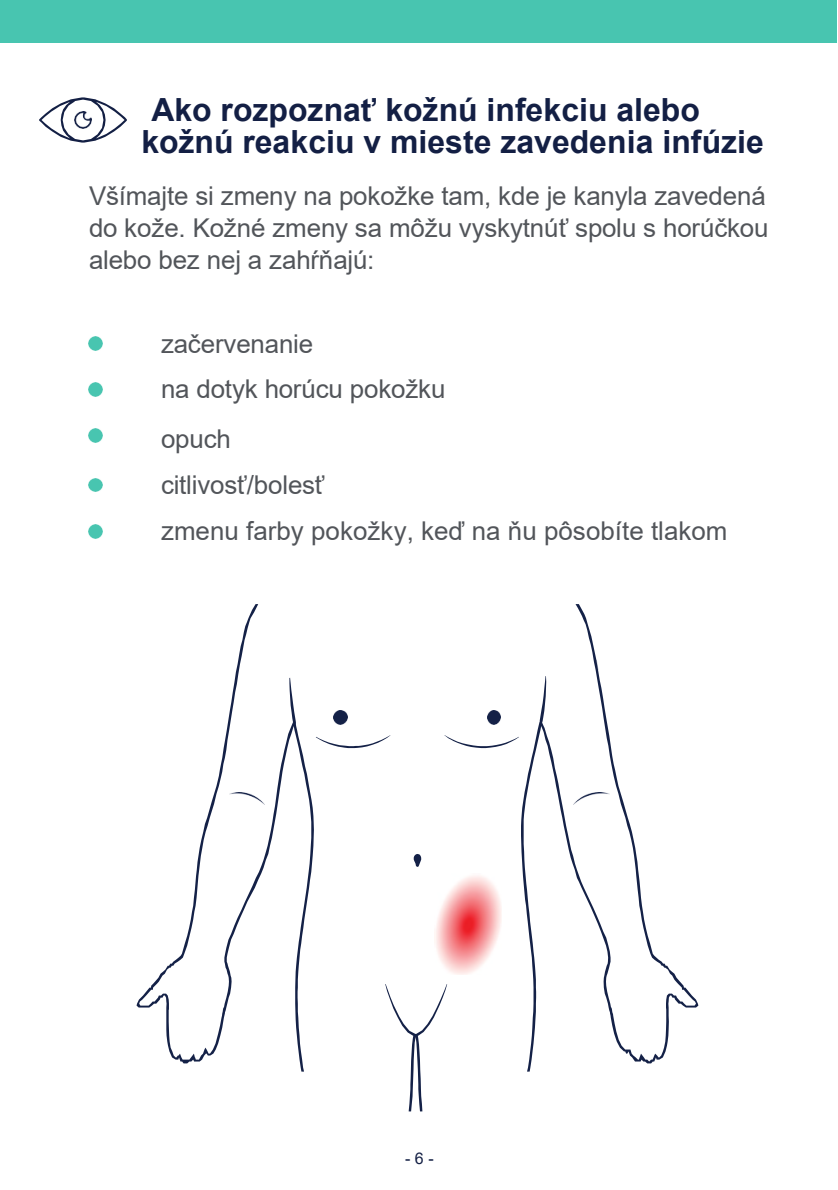
<style>
.page{position:relative;width:838px;height:1190px;background:#fff}
.page>*{position:absolute;margin:0;border:0;box-sizing:border-box;transform-origin:0 0}
.t1{font:700 32px/31.2px "Arial";color:#131f44}
.t2{font:26px/32px "Arial";letter-spacing:-.01em;color:#52555a;text-align:justify}
.t3{font:16px "Arial";color:#131f44}
</style>
<div class="page">
<div style="left:0;top:0;width:837px;height:42px;background:#48c5b0"></div>
<img style="left:435px;top:902px;width:9px;height:63px">
<svg style="left:390px;top:991px;width:54px;height:120px"></svg>
<svg style="left:39px;top:97px;width:88px;height:46px"></svg>
<img style="left:75px;top:112px;width:16px;height:16px">
<img style="left:89px;top:336px;width:13px;height:14px">
<svg style="left:89px;top:383px;width:13px;height:13px"></svg>
<svg style="left:89px;top:429px;width:13px;height:13px"></svg>
<img style="left:89px;top:478px;width:13px;height:14px">
<img style="left:89px;top:524px;width:13px;height:14px">
<svg style="left:137px;top:604px;width:253px;height:468px"></svg>
<img style="left:229px;top:792px;width:36px;height:12px">
<svg style="left:414px;top:854px;width:7px;height:13px"></svg>
<svg style="left:444px;top:604px;width:254px;height:468px"></svg>
<img style="left:573px;top:792px;width:36px;height:12px">
<h1 class="t1" style="left:141px;top:95px;width:624px;text-indent:10px">Ako rozpoznať kožnú infekciu alebo kožnú reakciu v mieste zavedenia infúzie</h1>
<p class="t2" style="left:89px;top:180px;width:681px">Všímajte si zmeny na pokožke tam, kde je kanyla zavedená do kože. Kožné zmeny sa môžu vyskytnúť spolu s horúčkou alebo bez nej a zahŕňajú:</p>
<p class="t2" style="left:161px;top:328px;width:154px">začervenanie</p>
<p class="t2" style="left:161px;top:373px;width:286px">na dotyk horúcu pokožku</p>
<p class="t2" style="left:161px;top:423px;width:71px">opuch</p>
<p class="t2" style="left:161px;top:469px;width:165px">citlivosť/bolesť</p>
<p class="t2" style="left:161px;top:515px;width:568px">zmenu farby pokožky, keď na ňu pôsobíte tlakom</p>
<p class="t3" style="left:405px;top:1150px;width:30px">- 6 -</p>
</div>
